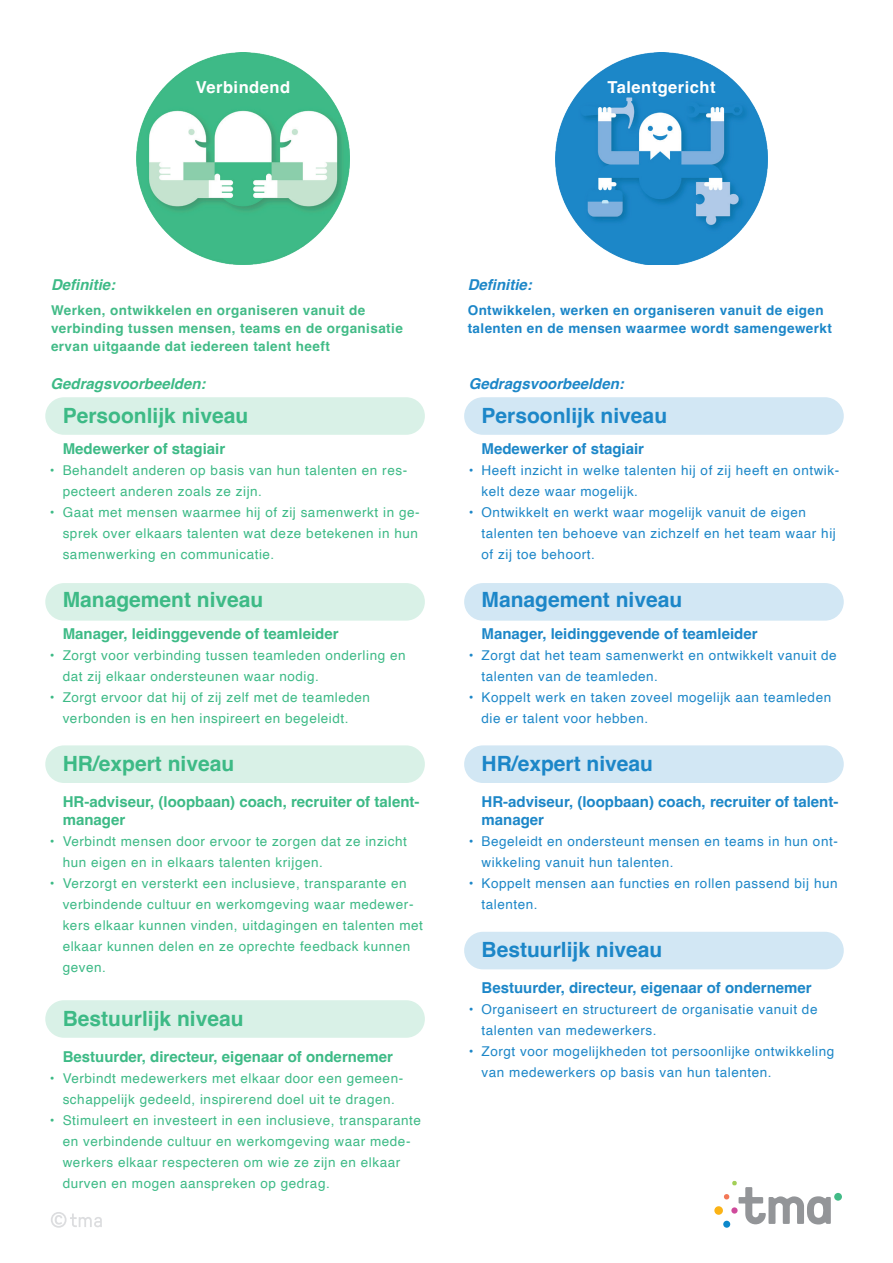
<style>
.page{position:relative;width:893px;height:1263px;background:#fff}
.page>*{position:absolute;margin:0;border:0;box-sizing:border-box;transform-origin:0 0}
.t1{font:700 21px "Helvetica";color:#1d87c8}
.t2{font:700 21px "Helvetica";color:#3dba86}
.t3{font:700 16.5px "Helvetica";letter-spacing:.03em;color:#fff}
.t4{font:700 15px/18px "Helvetica";color:#1d87c8}
.t5{font:700 15px/18px "Helvetica";color:#3dba86}
.t6{font:italic 700 15px "Helvetica";color:#1d87c8}
.t7{font:italic 700 15px "Helvetica";color:#3dba86}
.t8{font:13.5px/21px "Helvetica";letter-spacing:.04em;color:#3dba86}
.t9{font:13.5px/21px "Helvetica";letter-spacing:.04em;color:#1d87c8}
.t10{font:700 13.5px/18px "Helvetica";letter-spacing:.03em;color:#42bb87}
.t11{font:700 13.5px/18px "Helvetica";letter-spacing:.03em;color:#1b86c8}
</style>
<div class="page">
<img style="left:137px;top:52px;width:212px;height:213px">
<img style="left:555px;top:53px;width:213px;height:212px">
<div style="left:464px;top:397px;width:380px;height:38px;background:#d2e7f4;border-radius:19px"></div>
<div style="left:45px;top:397px;width:380px;height:38px;background:#d9f1e7;border-radius:19px"></div>
<div style="left:45px;top:745px;width:380px;height:38px;background:#d9f1e7;border-radius:19px"></div>
<div style="left:45px;top:583px;width:380px;height:38px;background:#d9f1e7;border-radius:19px"></div>
<div style="left:45px;top:1000px;width:380px;height:38px;background:#d9f1e7;border-radius:19px"></div>
<div style="left:464px;top:745px;width:380px;height:38px;background:#d2e7f4;border-radius:19px"></div>
<div style="left:464px;top:932px;width:380px;height:37px;background:#d2e7f4;border-radius:19px"></div>
<div style="left:464px;top:583px;width:380px;height:38px;background:#d2e7f4;border-radius:19px"></div>
<svg style="left:51px;top:1212px;width:51px;height:16px"></svg>
<div style="left:723px;top:1221px;width:7px;height:7px;background:#0c88cb;border-radius:50%"></div>
<div style="left:714px;top:1206px;width:9px;height:9px;background:#fbb316;border-radius:50%"></div>
<div style="left:834px;top:1193px;width:8px;height:8px;background:#42bb87;border-radius:50%"></div>
<svg style="left:723px;top:1180px;width:108px;height:44px"></svg>
<p class="t3" style="left:196px;top:77px;width:96px">Verbindend</p>
<p class="t3" style="left:607px;top:77px;width:110px">Talentgericht</p>
<p class="t7" style="left:51px;top:275px;width:66px">Definitie:</p>
<p class="t10" style="left:51px;top:303px;width:353px">Werken, ontwikkelen en organiseren vanuit de verbinding tussen mensen, teams en de organisatie ervan uitgaande dat iedereen talent heeft</p>
<p class="t6" style="left:468px;top:275px;width:66px">Definitie:</p>
<p class="t11" style="left:468px;top:303px;width:366px">Ontwikkelen, werken en organiseren vanuit de eigen talenten en de mensen waarmee wordt samengewerkt</p>
<p class="t7" style="left:51px;top:374px;width:157px">Gedragsvoorbeelden:</p>
<p class="t6" style="left:469px;top:374px;width:157px">Gedragsvoorbeelden:</p>
<h1 class="t2" style="left:63px;top:403px;width:187px">Persoonlijk niveau</h1>
<p class="t5" style="left:63px;top:442px;width:164px">Medewerker of stagiair</p>
<p class="t8" style="left:63px;top:461px;width:346px;text-indent:-13px">• Behandelt anderen op basis van hun talenten en res&shy;pecteert anderen zoals ze zijn.</p>
<p class="t8" style="left:63px;top:503px;width:358px;text-indent:-13px">• Gaat met mensen waarmee hij of zij samenwerkt in ge&shy;sprek over elkaars talenten wat deze betekenen in hun samenwerking en communicatie.</p>
<h1 class="t2" style="left:63px;top:587px;width:202px">Management niveau</h1>
<p class="t5" style="left:63px;top:626px;width:277px">Manager, leidinggevende of teamleider</p>
<p class="t8" style="left:63px;top:645px;width:344px;text-indent:-13px">• Zorgt voor verbinding tussen teamleden onderling en dat zij elkaar ondersteunen waar nodig.</p>
<p class="t8" style="left:63px;top:687px;width:309px;text-indent:-13px">• Zorgt ervoor dat hij of zij zelf met de teamleden verbonden is en hen inspireert en begeleidt.</p>
<h1 class="t2" style="left:63px;top:751px;width:173px">HR/expert niveau</h1>
<p class="t5" style="left:63px;top:794px;width:358px">HR-adviseur, (loopbaan) coach, recruiter of talent&shy;manager</p>
<p class="t8" style="left:63px;top:831px;width:346px;text-indent:-13px">• Verbindt mensen door ervoor te zorgen dat ze inzicht hun eigen en in elkaars talenten krijgen.</p>
<p class="t8" style="left:63px;top:873px;width:362px;text-indent:-13px">• Verzorgt en versterkt een inclusieve, transparante en verbindende cultuur en werkomgeving waar medewer&shy;kers elkaar kunnen vinden, uitdagingen en talenten met elkaar kunnen delen en ze oprechte feedback kunnen geven.</p>
<h1 class="t2" style="left:63px;top:1006px;width:182px">Bestuurlijk niveau</h1>
<p class="t5" style="left:63px;top:1049px;width:332px">Bestuurder, directeur, eigenaar of ondernemer</p>
<p class="t8" style="left:50px;top:1068px;width:355px;text-align:center">• Verbindt medewerkers met elkaar door een gemeen&shy;schappelijk gedeeld, inspirerend doel uit te dragen.</p>
<p class="t8" style="left:63px;top:1110px;width:360px;text-indent:-13px">• Stimuleert en investeert in een inclusieve, transparante en verbindende cultuur en werkomgeving waar mede&shy;werkers elkaar respecteren om wie ze zijn en elkaar durven en mogen aanspreken op gedrag.</p>
<h1 class="t1" style="left:482px;top:403px;width:187px">Persoonlijk niveau</h1>
<p class="t4" style="left:482px;top:442px;width:164px">Medewerker of stagiair</p>
<p class="t9" style="left:482px;top:461px;width:359px;text-indent:-13px">• Heeft inzicht in welke talenten hij of zij heeft en ontwik&shy;kelt deze waar mogelijk.</p>
<p class="t9" style="left:482px;top:503px;width:356px;text-indent:-13px">• Ontwikkelt en werkt waar mogelijk vanuit de eigen talenten ten behoeve van zichzelf en het team waar hij of zij toe behoort.</p>
<h1 class="t1" style="left:482px;top:587px;width:202px">Management niveau</h1>
<p class="t4" style="left:482px;top:626px;width:277px">Manager, leidinggevende of teamleider</p>
<p class="t9" style="left:482px;top:645px;width:357px;text-indent:-13px">• Zorgt dat het team samenwerkt en ontwikkelt vanuit de talenten van de teamleden.</p>
<p class="t9" style="left:482px;top:687px;width:351px;text-indent:-13px">• Koppelt werk en taken zoveel mogelijk aan teamleden die er talent voor hebben.</p>
<h1 class="t1" style="left:482px;top:751px;width:173px">HR/expert niveau</h1>
<p class="t4" style="left:482px;top:794px;width:358px">HR-adviseur, (loopbaan) coach, recruiter of talent&shy;manager</p>
<p class="t9" style="left:482px;top:831px;width:358px;text-indent:-13px">• Begeleidt en ondersteunt mensen en teams in hun ont&shy;wikkeling vanuit hun talenten.</p>
<p class="t9" style="left:482px;top:873px;width:358px;text-indent:-13px">• Koppelt mensen aan functies en rollen passend bij hun talenten.</p>
<h1 class="t1" style="left:482px;top:937px;width:182px">Bestuurlijk niveau</h1>
<p class="t4" style="left:482px;top:980px;width:332px">Bestuurder, directeur, eigenaar of ondernemer</p>
<p class="t9" style="left:482px;top:999px;width:337px;text-indent:-13px">• Organiseert en structureert de organisatie vanuit de talenten van medewerkers.</p>
<p class="t9" style="left:482px;top:1041px;width:354px;text-indent:-13px">• Zorgt voor mogelijkheden tot persoonlijke ontwikkeling van medewerkers op basis van hun talenten.</p>
</div>
